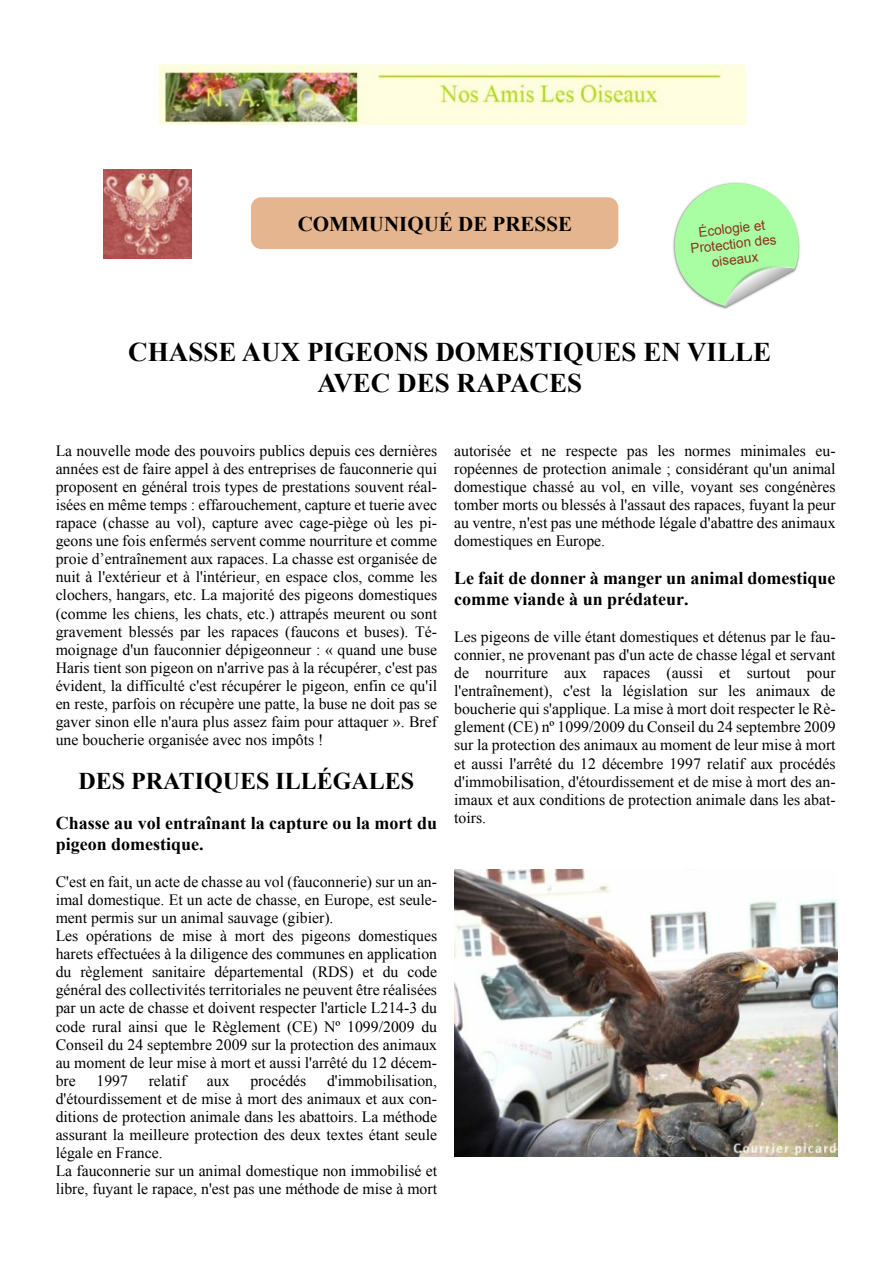
<style>
.page{position:relative;width:893px;height:1263px;background:#fff}
.page>*{position:absolute;margin:0;border:0;box-sizing:border-box;transform-origin:0 0}
.t1{font:700 27px/31px "Times New Roman";color:#000;text-align:center}
.t2{font:700 24px "Times New Roman";color:#000}
.t3{font:700 21px "Times New Roman";color:#000}
.t4{font:700 18px/20.7px "Times New Roman";color:#000}
.t5{font:15.75px/18.1px "Times New Roman";color:#000;text-align:justify}
.t6{font:13.5px/15.5px "Arial";color:#8a331d;text-align:center}
</style>
<div class="page">
<img style="left:159px;top:65px;width:587px;height:60px">
<div style="left:251px;top:197px;width:367px;height:52px;background:#e4b58e;border-radius:10px"></div>
<img style="left:103px;top:169px;width:88px;height:90px">
<svg style="left:673px;top:182px;width:127px;height:125px"></svg>
<img style="left:724px;top:255px;width:71px;height:54px">
<img style="left:455px;top:869px;width:383px;height:287px">
<h3 class="t3" style="left:298px;top:216px;width:276px">COMMUNIQUÉ DE PRESSE</h3>
<p class="t6" style="left:688px;top:227px;width:88px;rotate:-6deg">Écologie et<br>Protection des oiseaux</p>
<h1 class="t1" style="left:128px;top:339px;width:644px">CHASSE AUX PIGEONS DOMESTIQUES EN VILLE<br>AVEC DES RAPACES</h1>
<p class="t5" style="left:56px;top:443px;width:383px">La nouvelle mode des pouvoirs publics depuis ces dernières années est de faire appel à des entreprises de fauconnerie qui proposent en général trois types de prestations souvent réal&shy;isées en même temps : effarouchement, capture et tuerie avec rapace (chasse au vol), capture avec cage-piège où les pi&shy;geons une fois enfermés servent comme nourriture et comme proie d’entraînement aux rapaces. La chasse est organisée de nuit à l'extérieur et à l'intérieur, en espace clos, comme les clochers, hangars, etc. La majorité des pigeons domestiques (comme les chiens, les chats, etc.) attrapés meurent ou sont gravement blessés par les rapaces (faucons et buses). Té&shy;moignage d'un fauconnier dépigeonneur : « quand une buse Haris tient son pigeon on n'arrive pas à la récupérer, c'est pas évident, la difficulté c'est récupérer le pigeon, enfin ce qu'il en reste, parfois on récupère une patte, la buse ne doit pas se gaver sinon elle n'aura plus assez faim pour attaquer ». Bref une boucherie organisée avec nos impôts !</p>
<h2 class="t2" style="left:78px;top:773px;width:337px">DES PRATIQUES ILLÉGALES</h2>
<p class="t4" style="left:56px;top:815px;width:383px">Chasse au vol entraînant la capture ou la mort du pigeon domestique.</p>
<p class="t5" style="left:56px;top:874px;width:383px;text-align:left">C'est en fait, un acte de chasse au vol (fauconnerie) sur un an&shy;imal domestique. Et un acte de chasse, en Europe, est seule&shy;ment permis sur un animal sauvage (gibier).<br>Les opérations de mise à mort des pigeons domestiques harets effectuées à la diligence des communes en application du règlement sanitaire départemental (RDS) et du code général des collectivités territoriales ne peuvent être réalisées par un acte de chasse et doivent respecter l'article L214-3 du code rural ainsi que le Règlement (CE) Nº 1099/2009 du Conseil du 24 septembre 2009 sur la protection des animaux au moment de leur mise à mort et aussi l'arrêté du 12 décem&shy;bre</p>
<p class="t5" style="left:56px;top:1073px;width:383px;text-align:left;text-indent:271px">d'immobilisation, d'étourdissement et de mise à mort des animaux et aux con&shy;ditions de protection animale dans les abattoirs. La méthode assurant la meilleure protection des deux textes étant seule légale en France.<br>La fauconnerie sur un animal domestique non immobilisé et libre, fuyant le rapace, n'est pas une méthode de mise à mort</p>
<p class="t5" style="left:96px;top:1073px;width:33px">1997</p>
<p class="t5" style="left:149px;top:1073px;width:39px">relatif</p>
<p class="t5" style="left:207px;top:1073px;width:24px">aux</p>
<p class="t5" style="left:250px;top:1073px;width:57px">procédés</p>
<p class="t5" style="left:454px;top:443px;width:383px">autorisée et ne respecte pas les normes minimales eu&shy;ropéennes de protection animale ; considérant qu'un animal domestique chassé au vol, en ville, voyant ses congénères tomber morts ou blessés à l'assaut des rapaces, fuyant la peur au ventre, n'est pas une méthode légale d'abattre des animaux domestiques en Europe.</p>
<p class="t4" style="left:454px;top:570px;width:383px">Le fait de donner à manger un animal domestique comme viande à un prédateur.</p>
<p class="t5" style="left:454px;top:629px;width:383px">Les pigeons de ville étant domestiques et détenus par le fau&shy;connier, ne provenant pas d'un acte de chasse légal et servant de nourriture aux rapaces (aussi et surtout pour l'entraînement), c'est la législation sur les animaux de boucherie qui s'applique. La mise à mort doit respecter le Rè&shy;glement (CE) nº 1099/2009 du Conseil du 24 septembre 2009 sur la protection des animaux au moment de leur mise à mort et aussi l'arrêté du 12 décembre 1997 relatif aux procédés d'immobilisation, d'étourdissement et de mise à mort des an&shy;imaux et aux conditions de protection animale dans les abat&shy;toirs.</p>
</div>
